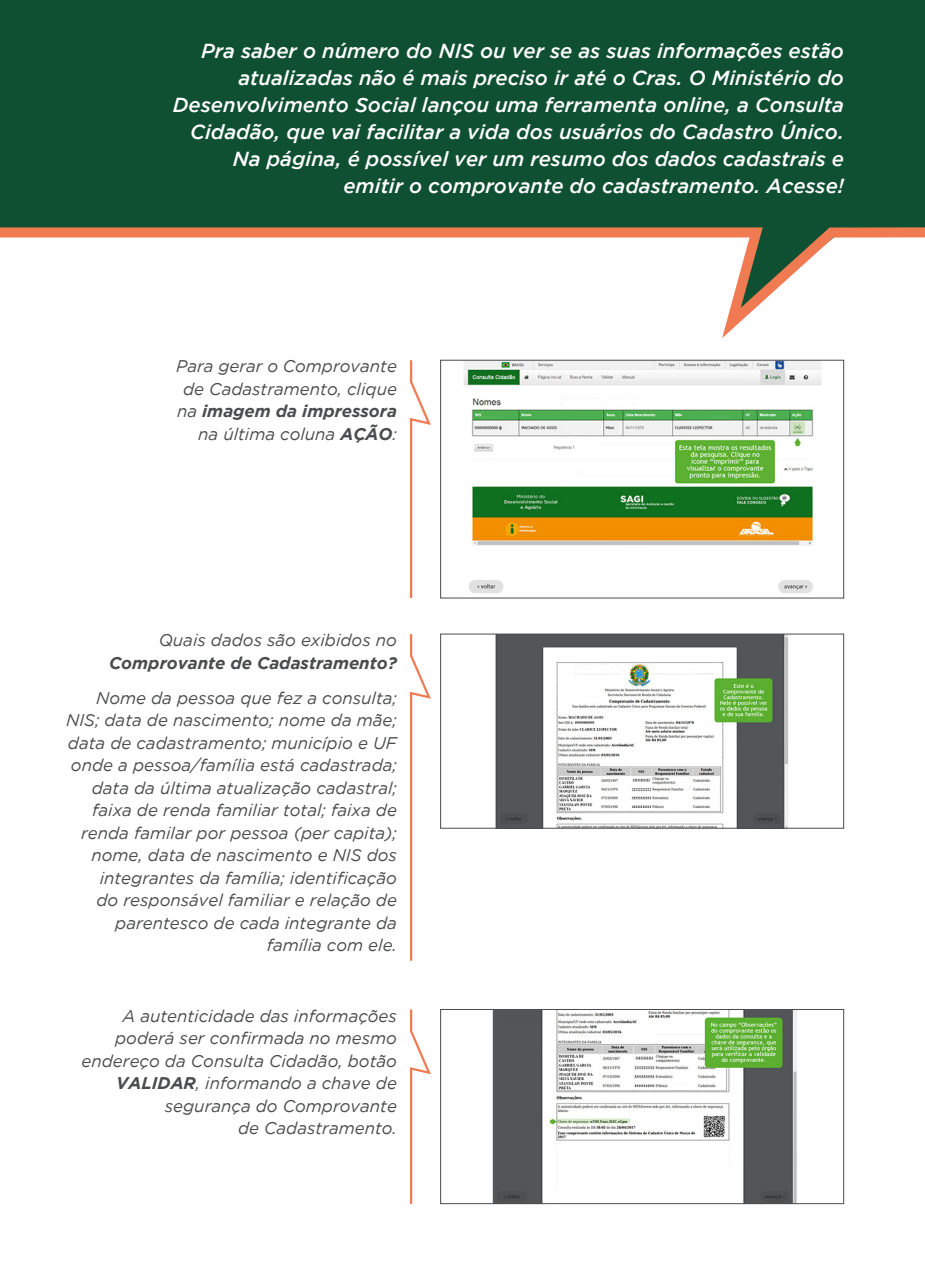
<style>
.page{position:relative;width:925px;height:1276px;background:#fff}
.page>*{position:absolute;margin:0;border:0;box-sizing:border-box;transform-origin:0 0}
.t1{font:italic 500 20.25px/27px "Gotham";color:#fff;text-align:right}
.t2{font:italic 16.88px/22.5px "Gotham";color:#4b4c4d;text-align:right}
.t3{font:italic 700 16.88px/22.5px "Gotham";color:#4b4c4d;text-align:right}
.s1{font-weight:700}
.s2{font-weight:400}
</style>
<div class="page">
<div style="left:0;top:0;width:925px;height:227px;background:#0f4f32"></div>
<svg style="left:152px;top:227px;width:773px;height:111px"></svg>
<img style="left:463px;top:362px;width:359px;height:231px">
<div style="left:440px;top:360px;width:404px;height:238px;border:1px solid #4b4c4d"></div>
<img style="left:495px;top:636px;width:294px;height:190px">
<div style="left:440px;top:634px;width:404px;height:194px;border:1px solid #4b4c4d"></div>
<img style="left:492px;top:1011px;width:305px;height:191px">
<div style="left:440px;top:1009px;width:404px;height:195px;border:1px solid #4b4c4d"></div>
<svg style="left:410px;top:360px;width:21px;height:238px"></svg>
<svg style="left:410px;top:634px;width:21px;height:327px"></svg>
<svg style="left:410px;top:1009px;width:21px;height:195px"></svg>
<div style="left:0;top:8px;width:152px;height:230px;background:#0f4f32"></div>
<p class="t1" style="left:173px;top:37px;width:672px">Pra saber o número do NIS ou ver se as suas informações estão atualizadas não é mais preciso ir até o Cras. O Ministério do Desenvolvimento Social lançou uma ferramenta online, a Consulta Cidadão, que vai facilitar a vida dos usuários do Cadastro Único.<br>Na página, é possível ver um resumo dos dados cadastrais e emitir o comprovante do cadastramento. Acesse!</p>
<p class="t2" style="left:176px;top:355px;width:222px">Para gerar o Comprovante de Cadastramento, clique na <span class="s1">imagem da impressora </span>na última coluna <span class="s1">AÇÃO</span>:</p>
<p class="t3" style="left:109px;top:628px;width:289px"><span class="s2">Quais dados são exibidos no<br></span>Comprovante de Cadastramento?</p>
<p class="t2" style="left:66px;top:686px;width:332px">Nome da pessoa que fez a consulta; NIS; data de nascimento; nome da mãe; data de cadastramento; município e UF onde a pessoa/família está cadastrada; data da última atualização cadastral; faixa de renda familiar total; faixa de renda familar por pessoa (per capita); nome, data de nascimento e NIS dos integrantes da família; identificação<br>do responsável familiar e relação de parentesco de cada integrante da família com ele.</p>
<p class="t2" style="left:82px;top:1004px;width:317px">A autenticidade das informações poderá ser confirmada no mesmo endereço da Consulta Cidadão, botão<br><span class="s1">VALIDAR</span>, informando a chave de segurança do Comprovante<br>de Cadastramento.</p>
</div>
